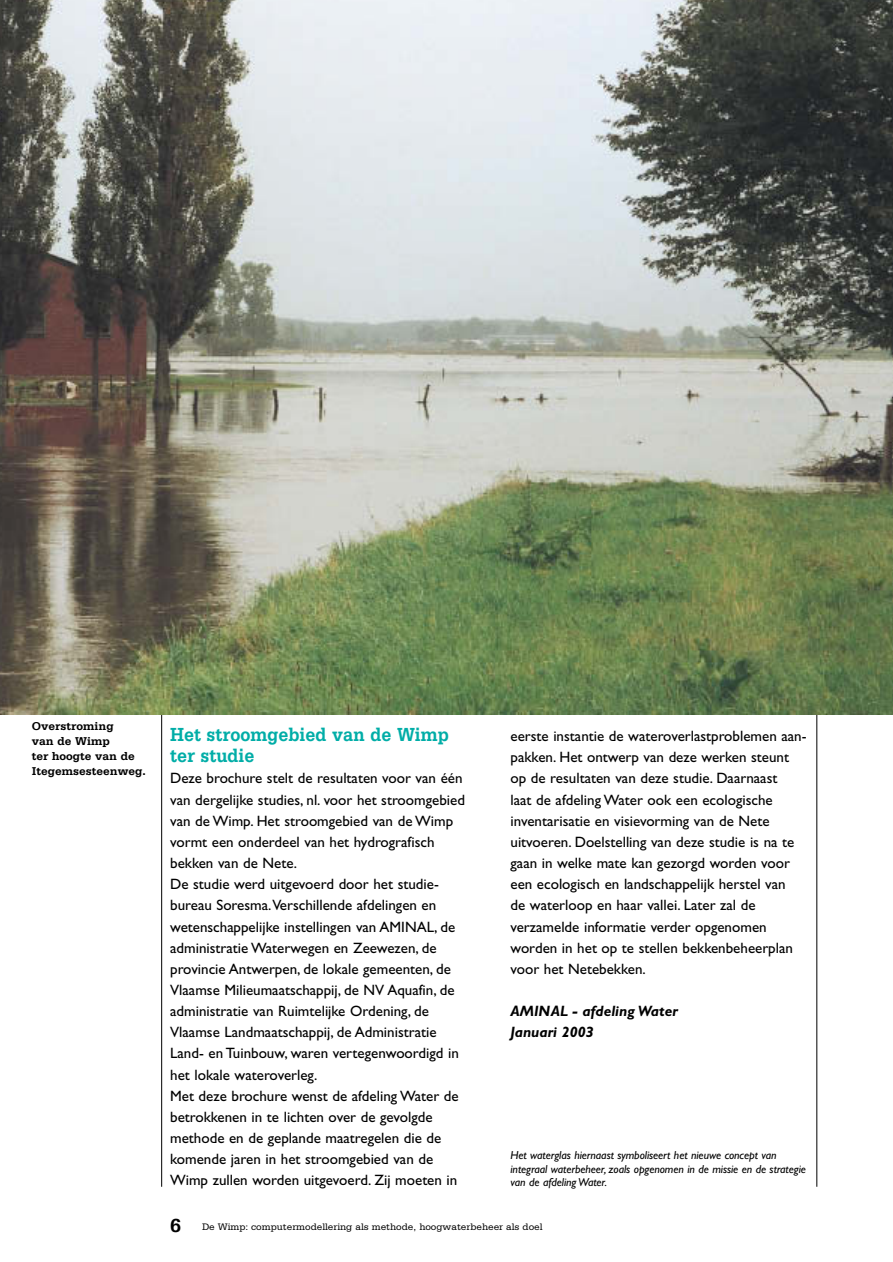
<style>
.page{position:relative;width:893px;height:1262px;background:#fff}
.page>*{position:absolute;margin:0;border:0;box-sizing:border-box;transform-origin:0 0}
.t1{font:700 19.95px/21.1px "Serifa";color:#00ada7;scale:.9 1}
.t2{font:15px/21.1px "Gill Sans";color:#000}
.t3{font:italic 700 15px/21.1px "Gill Sans";color:#000}
.t4{font:700 12px/15px "Serifa";color:#000}
.t5{font:italic 11.7px/13.5px "Gill Sans";letter-spacing:-.005em;color:#000}
.t6{font:10.05px "Serifa";color:#000}
.s1{font-weight:700;font-size:19.95px}
</style>
<div class="page">
<hr style="left:161px;top:94px;width:1px;height:1092px;background:#000">
<hr style="left:816px;top:94px;width:1px;height:1092px;background:#000">
<img style="left:0;top:0;width:892px;height:714px">
<p class="t4" style="left:32px;top:719px;width:116px">Overstroming<br>van de Wimp<br>ter hoogte van de<br>Itegemsesteenweg.</p>
<h1 class="t1" style="left:170px;top:725px;width:311px">Het stroomgebied van de Wimp ter studie</h1>
<p class="t2" style="left:170px;top:769px;width:296px">Deze brochure stelt de resultaten voor van één van dergelijke studies, nl. voor het stroomgebied van de Wimp. Het stroomgebied van de Wimp vormt een onderdeel van het hydrografisch bekken van de Nete.<br>De studie werd uitgevoerd door het studie&shy;bureau Soresma.Verschillende afdelingen en wetenschappelijke instellingen van AMINAL, de administratie Waterwegen en Zeewezen, de provincie Antwerpen, de lokale gemeenten, de Vlaamse Milieumaatschappij, de NV Aquafin, de administratie van Ruimtelijke Ordening, de Vlaamse Landmaatschappij, de Administratie Land- en Tuinbouw, waren vertegenwoordigd in het lokale wateroverleg.<br>Met deze brochure wenst de afdeling Water de betrokkenen in te lichten over de gevolgde methode en de geplande maatregelen die de komende jaren in het stroomgebied van de Wimp zullen worden uitgevoerd. Zij moeten in</p>
<p class="t2" style="left:510px;top:727px;width:297px">eerste instantie de wateroverlastproblemen aan&shy;pakken. Het ontwerp van deze werken steunt op de resultaten van deze studie. Daarnaast<br>laat de afdeling Water ook een ecologische inventarisatie en visievorming van de Nete uitvoeren. Doelstelling van deze studie is na te gaan in welke mate kan gezorgd worden voor een ecologisch en landschappelijk herstel van<br>de waterloop en haar vallei. Later zal de verzamelde informatie verder opgenomen worden in het op te stellen bekkenbeheerplan voor het Netebekken.</p>
<p class="t3" style="left:510px;top:1002px;width:169px">AMINAL - afdeling Water<br>Januari 2003</p>
<p class="t5" style="left:510px;top:1149px;width:297px">Het waterglas hiernaast symboliseert het nieuwe concept van integraal waterbeheer, zoals opgenomen in de missie en de strategie van de afdeling Water.</p>
<p class="t6" style="left:170px;top:1222px;width:374px"><span class="s1">6</span> De Wimp: computermodellering als methode, hoogwaterbeheer als doel</p>
</div>
